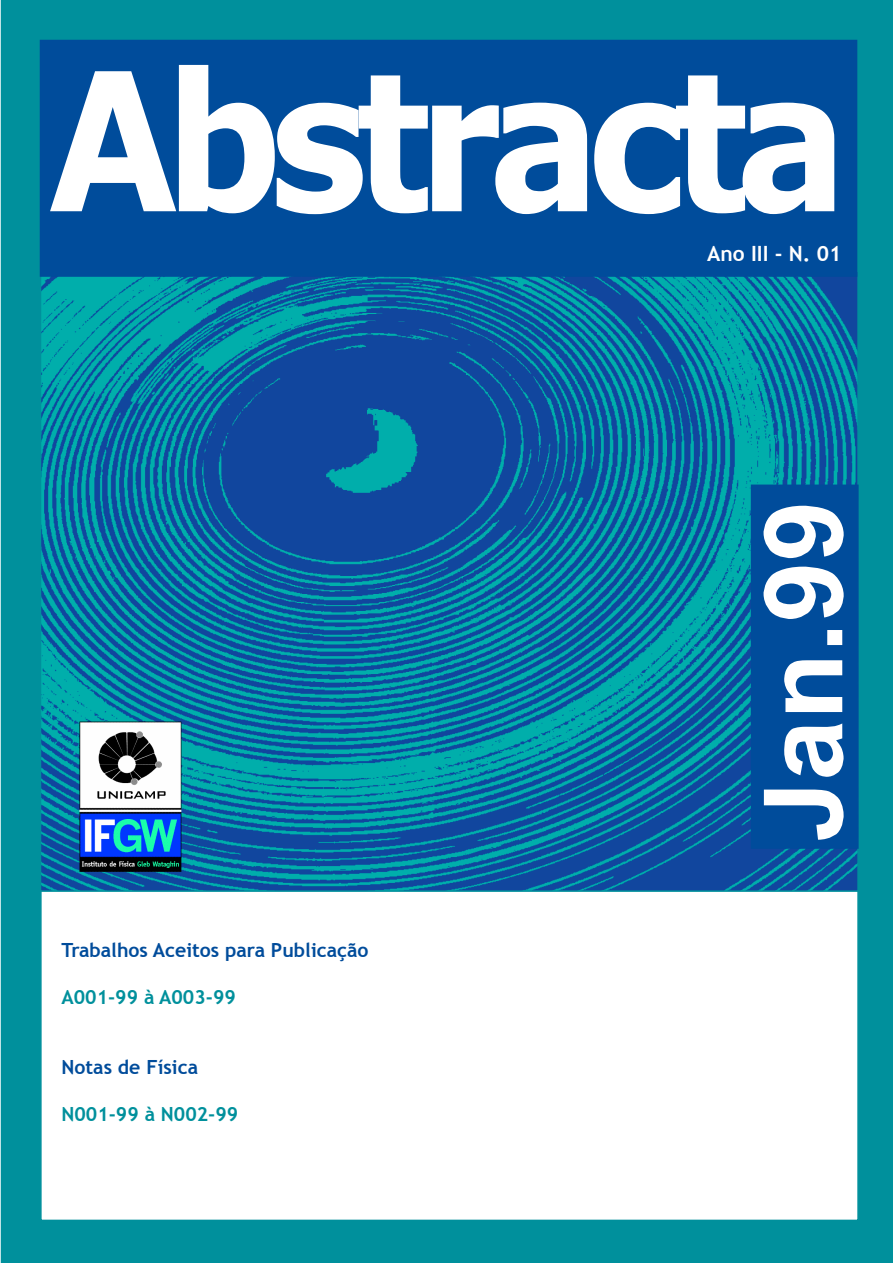
<style>
.page{position:relative;width:893px;height:1263px;background:#fff}
.page>*{position:absolute;margin:0;border:0;box-sizing:border-box;transform-origin:0 0}
.t1{font:700 192.6px "Verdana";letter-spacing:-.08em;color:#fff;scale:.87 1}
.t2{font:700 21px "Trebuchet MS";color:#fff}
.t3{font:700 19.5px "Trebuchet MS";color:#004c9b}
.t4{font:700 19.5px "Trebuchet MS";color:#00909c}
</style>
<div class="page">
<div style="left:1px;top:0;width:892px;height:1263px;background:#00909c"></div>
<div style="left:41px;top:885px;width:817px;height:335px;background:#fff"></div>
<img style="left:43px;top:277px;width:813px;height:612px">
<div style="left:752px;top:485px;width:106px;height:363px;background:#004c9b"></div>
<div style="left:751px;top:484px;width:108px;height:365px;border:2px solid #004c9b"></div>
<img style="left:80px;top:722px;width:101px;height:149px">
<div style="left:40px;top:40px;width:816px;height:236px;background:#004c9b"></div>
<div style="left:40px;top:40px;width:817px;height:237px;border:2px solid #004c9b"></div>
<svg style="left:764px;top:789px;width:80px;height:51px"></svg>
<svg style="left:784px;top:723px;width:59px;height:54px"></svg>
<svg style="left:784px;top:660px;width:58px;height:52px"></svg>
<div style="left:827px;top:630px;width:15px;height:15px;background:#fff"></div>
<svg style="left:764px;top:567px;width:80px;height:52px"></svg>
<svg style="left:764px;top:506px;width:80px;height:52px"></svg>
<h1 class="t1" style="left:48px;top:18px;width:920px">Abstracta</h1>
<p class="t2" style="left:707px;top:242px;width:136px">Ano III - N. 01</p>
<p class="t3" style="left:62px;top:938px;width:309px">Trabalhos Aceitos para Publicação</p>
<p class="t4" style="left:62px;top:985px;width:176px">A001-99 à A003-99</p>
<p class="t3" style="left:62px;top:1055px;width:138px">Notas de Física</p>
<p class="t4" style="left:62px;top:1102px;width:178px">N001-99 à N002-99</p>
</div>
